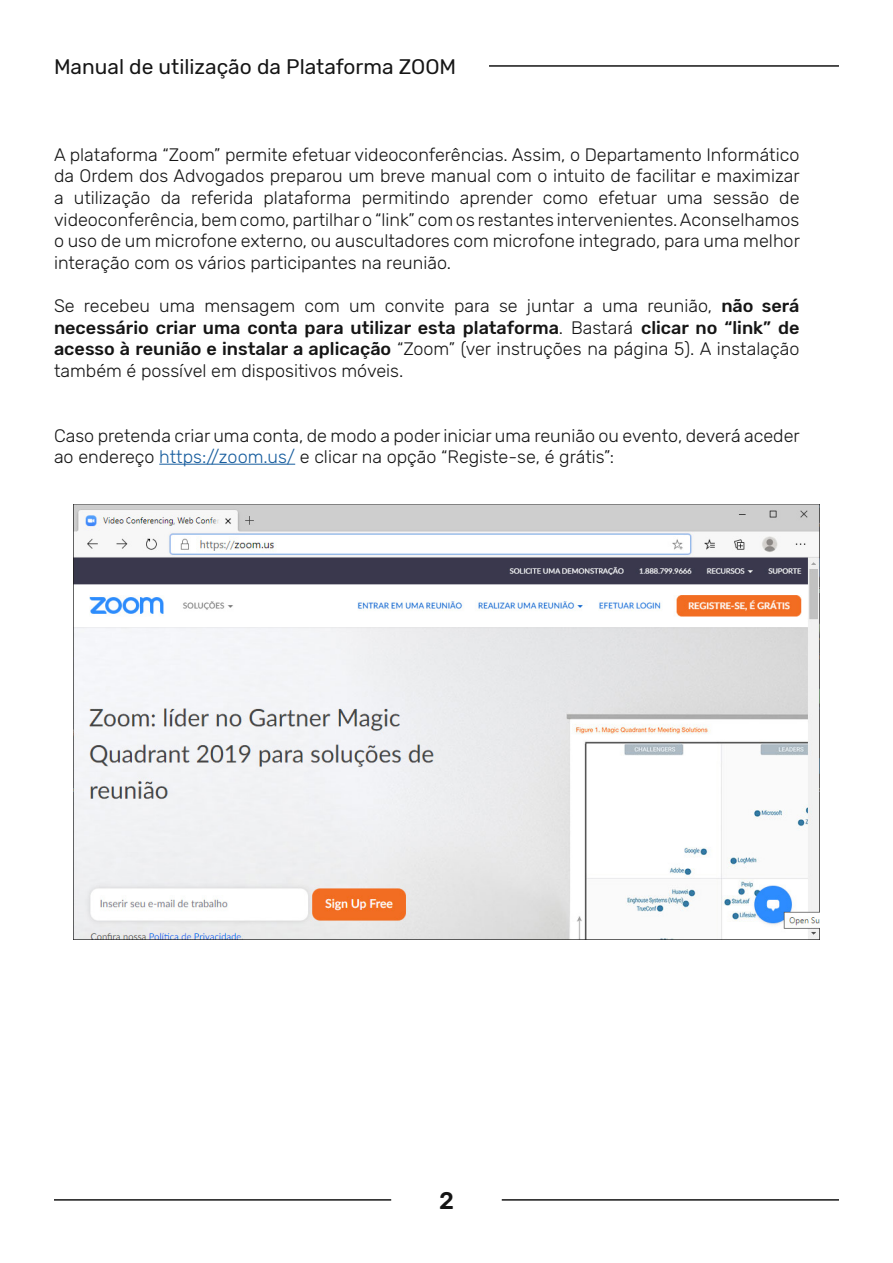
<style>
.page{position:relative;width:893px;height:1263px;background:#fff}
.page>*{position:absolute;margin:0;border:0;box-sizing:border-box;transform-origin:0 0}
.t1{font:500 24px "Rubik";color:#151515}
.t2{font:21px "Rubik";color:#151515}
.t3{font:300 18px/21.6px "Rubik";color:#151515;text-align:justify}
.s1{font-weight:500}
.s2{color:#175d9e}
</style>
<div class="page">
<hr style="left:54px;top:1199px;width:337px;height:1px;background:#151515">
<hr style="left:502px;top:1199px;width:337px;height:1px;background:#151515">
<hr style="left:489px;top:65px;width:350px;height:2px;background:#151515">
<hr style="left:159px;top:464px;width:136px;height:1px;background:#175d9e">
<img style="left:74px;top:504px;width:745px;height:435px">
<p class="t2" style="left:54px;top:54px;width:404px">Manual de utilização da Plataforma ZOOM</p>
<p class="t3" style="left:54px;top:144px;width:747px">A plataforma “Zoom” permite efetuar videoconferências. Assim, o Departamento Informático da Ordem dos Advogados preparou um breve manual com o intuito de facilitar e maximizar a utilização da referida plataforma permitindo aprender como efetuar uma sessão de videoconferência, bem como, partilhar o “link” com os restantes intervenientes. Aconselhamos o uso de um microfone externo, ou auscultadores com microfone integrado, para uma melhor interação com os vários participantes na reunião.</p>
<p class="t3" style="left:54px;top:295px;width:747px">Se recebeu uma mensagem com um convite para se juntar a uma reunião, <span class="s1">não será necessário criar uma conta para utilizar esta plataforma</span>. Bastará <span class="s1">clicar no “link” de acesso à reunião e instalar a aplicação</span> “Zoom” (ver instruções na página 5). A instalação também é possível em dispositivos móveis.</p>
<p class="t3" style="left:54px;top:425px;width:747px">Caso pretenda criar uma conta, de modo a poder iniciar uma reunião ou evento, deverá aceder ao endereço <span class="s2">https://zoom.us/</span> e clicar na opção “Registe-se, é grátis”:</p>
<h1 class="t1" style="left:439px;top:1187px;width:16px">2</h1>
</div>
